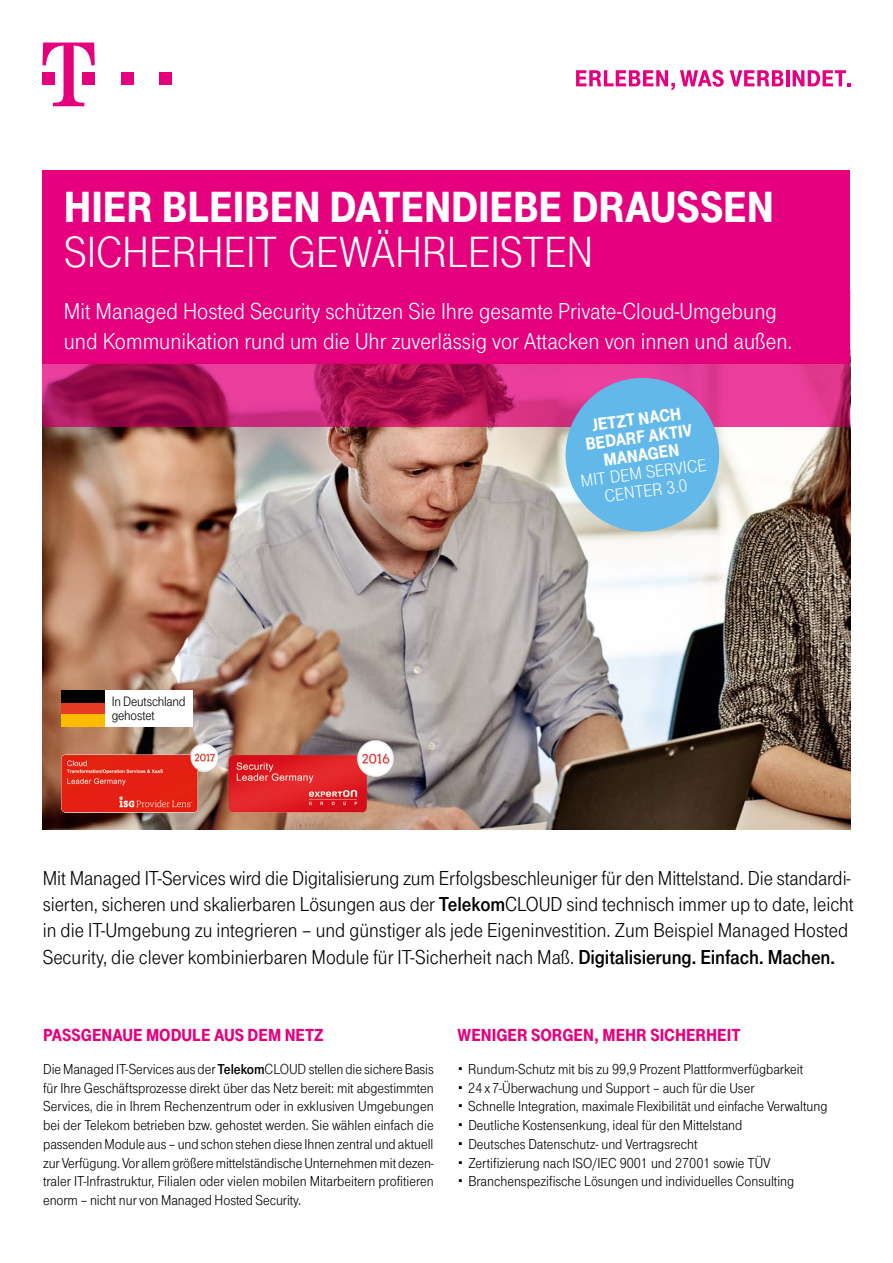
<style>
.page{position:relative;width:893px;height:1263px;background:#fff}
.page>*{position:absolute;margin:0;border:0;box-sizing:border-box;transform-origin:0 0}
.t1{font:900 45px "Tele Grotesk Headline";letter-spacing:-.005em;color:#fff}
.t2{font:45px "Tele Grotesk Headline";letter-spacing:-.005em;color:#fff}
.t3{font:24px/30px "Tele Grotesk Norm";color:#fff}
.t4{font:21px/26.2px "Tele Grotesk Norm";letter-spacing:-.005em;color:#000}
.t5{font:900 18px "Tele Grotesk Headline";color:#e5007d}
.t6{font:900 18px/18px "Tele Grotesk Headline";color:#fff;text-align:center}
.t7{font:18px/18px "Tele Grotesk Headline";color:#fff;text-align:center}
.t8{font:15px/18.8px "Tele Grotesk Norm";color:#000}
.t9{font:14.1px/14.1px "Tele Grotesk Norm";letter-spacing:-.015em;color:#000}
.s1{font-family:"Tele Grotesk Fett"}
.s2{font-family:"Tele Grotesk Headline"}
</style>
<div class="page">
<img style="left:43px;top:427px;width:807px;height:403px">
<div style="left:43px;top:170px;width:807px;height:193px;background:#e5007d"></div>
<svg style="left:43px;top:363px;width:807px;height:64px;background:#c0226e"></svg>
<div style="left:105px;top:690px;width:88px;height:37px;background:#fff"></div>
<div style="left:61px;top:702px;width:44px;height:13px;background:#e73a23"></div>
<div style="left:61px;top:715px;width:44px;height:12px;background:#fbbc00"></div>
<div style="left:61px;top:690px;width:44px;height:12px;background:#000"></div>
<img style="left:225px;top:736px;width:174px;height:80px">
<img style="left:61px;top:744px;width:157px;height:68px">
<svg style="left:561px;top:373px;width:163px;height:163px;background:#87acd8"></svg>
<div style="left:42px;top:72px;width:13px;height:13px;background:#e5007d"></div>
<div style="left:121px;top:72px;width:12px;height:13px;background:#e5007d"></div>
<div style="left:159px;top:72px;width:13px;height:13px;background:#e5007d"></div>
<svg style="left:43px;top:43px;width:52px;height:63px"></svg>
<svg style="left:576px;top:70px;width:148px;height:20px"></svg>
<svg style="left:730px;top:70px;width:53px;height:16px"></svg>
<hr style="left:786px;top:70px;width:3px;height:16px;background:#e5007d">
<svg style="left:793px;top:70px;width:57px;height:16px"></svg>
<h1 class="t1" style="left:64px;top:182px;width:712px">HIER BLEIBEN DATENDIEBE DRAUSSEN</h1>
<h1 class="t2" style="left:64px;top:227px;width:531px">SICHERHEIT GEWÄHRLEISTEN</h1>
<h2 class="t3" style="left:64px;top:297px;width:730px">Mit Managed Hosted Security schützen Sie Ihre gesamte Private-Cloud-Umgebung und Kommunikation rund um die Uhr zuverlässig vor Attacken von innen und außen.</h2>
<p class="t9" style="left:112px;top:694px;width:76px">In Deutschland gehostet</p>
<p class="t6" style="left:582px;top:417px;width:109px;rotate:-7deg">JETZT NACH<br>BEDARF AKTIV<br>MANAGEN</p>
<p class="t7" style="left:580px;top:472px;width:128px;rotate:-7deg">MIT DEM SERVICE<br>CENTER 3.0</p>
<p class="t4" style="left:43px;top:865px;width:812px">Mit Managed IT-Services wird die Digitalisierung zum Erfolgsbeschleuniger für den Mittelstand. Die standardi&shy;sierten, sicheren und skalierbaren Lösungen aus der <span class="s1">Telekom</span>CLOUD sind technisch immer up to date, leicht in die IT-Umgebung zu integrieren – und günstiger als jede Eigeninvestition. Zum Beispiel Managed Hosted Security, die clever kombinierbaren Module für IT-Sicherheit nach Maß. <span class="s1">Digitalisierung. Einfach. Machen.</span></p>
<p class="t5" style="left:43px;top:1025px;width:60px">PASSGENAUE</p>
<p class="t5" style="left:146px;top:1025px;width:46px">MODULE</p>
<p class="t5" style="left:214px;top:1025px;width:11px">AUS</p>
<p class="t5" style="left:248px;top:1025px;width:78px">DEM NETZ</p>
<p class="t8" style="left:43px;top:1060px;width:392px;text-align:justify">Die Managed IT-Services aus der <span class="s1">Telekom</span><span class="s2">CLOUD</span> stellen die sichere Basis für Ihre Geschäftsprozesse direkt über das Netz bereit: mit abgestimmten Services, die in Ihrem Rechenzentrum oder in exklusiven Umgebungen bei der Telekom betrieben bzw. gehostet werden. Sie wählen einfach die passenden Module aus – und schon stehen diese Ihnen zentral und aktuell zur Verfügung. Vor allem größere mittelständische Unternehmen mit dezen&shy;traler IT-Infrastruktur, Filialen oder vielen mobilen Mitarbeitern profitieren enorm – nicht nur von Managed Hosted Security.</p>
<p class="t5" style="left:458px;top:1025px;width:268px">WENIGER SORGEN, MEHR SICHERHEIT</p>
<p class="t8" style="left:468px;top:1060px;width:361px">Rundum-Schutz mit bis zu 99,9 Prozent Plattformverfügbarkeit<br>24 x 7-Überwachung und Support – auch für die User<br>Schnelle Integration, maximale Flexibilität und einfache Verwaltung Deutliche Kostensenkung, ideal für den Mittelstand<br>Deutsches Datenschutz- und Vertragsrecht<br>Zertifizierung nach ISO/IEC 9001 und 27001 sowie TÜV Branchenspezifische Lösungen und individuelles Consulting</p>
</div>
